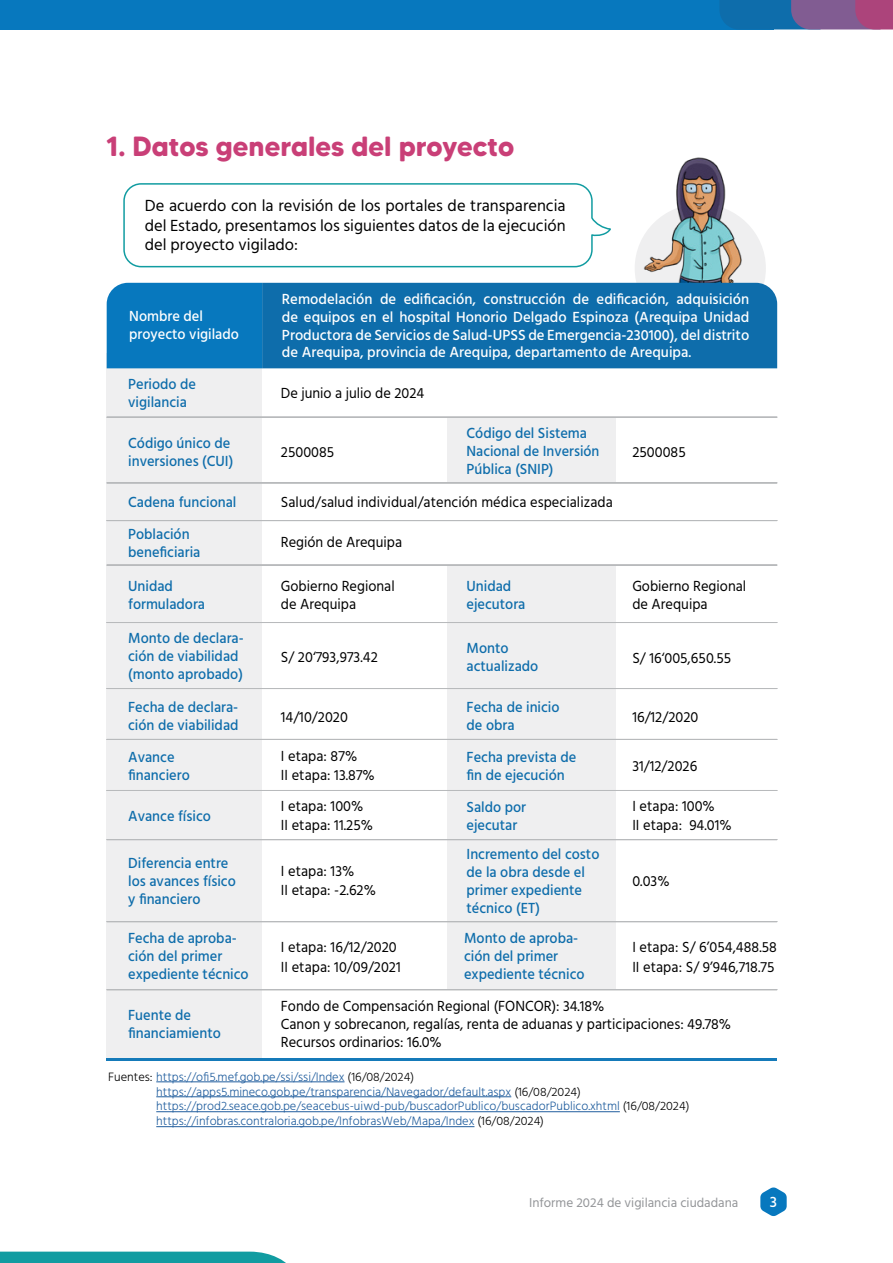
<style>
.page{position:relative;width:893px;height:1263px;background:#fff}
.page>*{position:absolute;margin:0;border:0;box-sizing:border-box;transform-origin:0 0}
.t1{font:700 27.75px "MADE Tommy Soft";color:#c93f77}
.t2{font:16.5px/19.8px "Hind";color:#000;text-align:justify}
.t3{font:500 15.45px "Hind";color:#fff}
.t4{font:500 15px/18px "Hind";color:#0e6dab;scale:.96 1}
.t5{font:15px/18.8px "Hind";letter-spacing:.005em;color:#000;scale:.96 1}
.t6{font:500 15px/17.7px "Hind";color:#fff;text-align:justify}
.t7{font:500 15px/18px "Hind";color:#fff;scale:.96 1}
.t8{font:13.2px "Hind";color:#939598}
.t9{font:300 12.45px/15px "Hind";color:#215e9e}
.s1{color:#000}
</style>
<div class="page">
<svg style="left:760px;top:1187px;width:27px;height:29px"></svg>
<div style="left:0;top:0;width:773px;height:29px;background:#0778be"></div>
<svg style="left:720px;top:0;width:173px;height:29px;background:#585e98"></svg>
<svg style="left:0;top:1251px;width:286px;height:12px;background:#26a4a9"></svg>
<img style="left:634px;top:157px;width:128px;height:126px">
<hr style="left:156px;top:1081px;width:189px;height:1px;background:#215e9e">
<hr style="left:156px;top:1096px;width:355px;height:1px;background:#215e9e">
<hr style="left:156px;top:1111px;width:464px;height:1px;background:#215e9e">
<hr style="left:156px;top:1126px;width:318px;height:1px;background:#215e9e">
<svg style="left:123px;top:183px;width:488px;height:85px"></svg>
<div style="left:107px;top:353px;width:155px;height:705px;background:#efeff0"></div>
<div style="left:447px;top:565px;width:168px;height:425px;background:#efeff0"></div>
<hr style="left:107px;top:1058px;width:670px;height:3px;background:#157ab9">
<div style="left:447px;top:417px;width:168px;height:66px;background:#efeff0"></div>
<svg style="left:107px;top:283px;width:670px;height:85px;background:#0d70af"></svg>
<hr style="left:107px;top:417px;width:670px;height:1px;background:#b8babc">
<hr style="left:107px;top:482px;width:670px;height:1px;background:#b8babc">
<hr style="left:107px;top:520px;width:670px;height:1px;background:#b8babc">
<hr style="left:107px;top:565px;width:670px;height:1px;background:#b8babc">
<hr style="left:107px;top:622px;width:670px;height:1px;background:#b8babc">
<hr style="left:107px;top:688px;width:670px;height:1px;background:#b8babc">
<hr style="left:107px;top:739px;width:670px;height:1px;background:#b8babc">
<hr style="left:107px;top:790px;width:670px;height:1px;background:#b8babc">
<hr style="left:107px;top:839px;width:670px;height:1px;background:#b8babc">
<hr style="left:107px;top:921px;width:670px;height:1px;background:#b8babc">
<hr style="left:107px;top:989px;width:670px;height:1px;background:#b8babc">
<h1 class="t1" style="left:106px;top:128px;width:409px">1. Datos generales del proyecto</h1>
<p class="t2" style="left:145px;top:196px;width:422px">De acuerdo con la revisión de los portales de transparencia del Estado, presentamos los siguientes datos de la ejecución del proyecto vigilado:</p>
<p class="t7" style="left:129px;top:308px;width:116px">Nombre del proyecto vigilado</p>
<p class="t4" style="left:128px;top:376px;width:72px">Periodo de vigilancia</p>
<p class="t4" style="left:128px;top:435px;width:111px">Código único de inversiones (CUI)</p>
<p class="t4" style="left:128px;top:494px;width:114px">Cadena funcional</p>
<p class="t4" style="left:128px;top:526px;width:77px">Población beneficiaria</p>
<p class="t4" style="left:128px;top:578px;width:82px">Unidad formuladora</p>
<p class="t4" style="left:128px;top:630px;width:122px">Monto de declara&shy;ción de viabilidad (monto aprobado)</p>
<p class="t4" style="left:128px;top:699px;width:116px">Fecha de declara&shy;ción de viabilidad</p>
<p class="t4" style="left:128px;top:749px;width:66px">Avance financiero</p>
<p class="t4" style="left:128px;top:808px;width:88px">Avance físico</p>
<p class="t4" style="left:128px;top:855px;width:114px">Diferencia entre los avances físico y financiero</p>
<p class="t4" style="left:128px;top:930px;width:127px">Fecha de aproba&shy;ción del primer expediente técnico</p>
<p class="t4" style="left:128px;top:1007px;width:98px">Fuente de financiamiento</p>
<p class="t6" style="left:282px;top:291px;width:469px">Remodelación de edificación, construcción de edificación, adquisición de equipos en el hospital Honorio Delgado Espinoza (Arequipa Unidad Productora de Servicios de Salud-UPSS de Emergencia-230100), del distrito de Arequipa, provincia de Arequipa, departamento de Arequipa.</p>
<p class="t5" style="left:281px;top:384px;width:151px">De junio a julio de 2024</p>
<p class="t4" style="left:467px;top:425px;width:140px">Código del Sistema<br>Nacional de Inversión<br>Pública (SNIP)</p>
<p class="t5" style="left:281px;top:443px;width:57px">2500085</p>
<p class="t5" style="left:632px;top:443px;width:57px">2500085</p>
<p class="t5" style="left:281px;top:494px;width:347px">Salud/salud individual/atención médica especializada</p>
<p class="t5" style="left:281px;top:533px;width:128px">Región de Arequipa</p>
<p class="t5" style="left:281px;top:577px;width:120px;line-height:18px">Gobierno Regional de Arequipa</p>
<p class="t5" style="left:632px;top:577px;width:120px;line-height:18px">Gobierno Regional de Arequipa</p>
<p class="t4" style="left:467px;top:578px;width:63px">Unidad ejecutora</p>
<p class="t4" style="left:467px;top:639px;width:76px">Monto actualizado</p>
<p class="t4" style="left:467px;top:699px;width:98px">Fecha de inicio de obra</p>
<p class="t5" style="left:281px;top:649px;width:102px">S/ 20‘793,973.42</p>
<p class="t5" style="left:632px;top:649px;width:104px">S/ 16‘005,650.55</p>
<p class="t5" style="left:632px;top:708px;width:70px">16/12/2020</p>
<p class="t5" style="left:632px;top:758px;width:69px">31/12/2026</p>
<p class="t5" style="left:281px;top:708px;width:71px">14/10/2020</p>
<p class="t5" style="left:281px;top:748px;width:99px">I etapa: 87%<br>II etapa: 13.87%</p>
<p class="t5" style="left:281px;top:798px;width:97px">I etapa: 100%<br>II etapa: 11.25%</p>
<p class="t5" style="left:632px;top:798px;width:105px">I etapa: 100%<br>II etapa: 94.01%</p>
<p class="t5" style="left:281px;top:862px;width:101px">I etapa: 13%<br>II etapa: -2.62%</p>
<p class="t4" style="left:467px;top:749px;width:116px">Fecha prevista de fin de ejecución</p>
<p class="t4" style="left:467px;top:799px;width:64px">Saldo por ejecutar</p>
<p class="t4" style="left:467px;top:846px;width:140px">Incremento del costo de la obra desde el primer expediente técnico (ET)</p>
<p class="t4" style="left:464px;top:930px;width:127px">Monto de aproba&shy;ción del primer expediente técnico</p>
<p class="t5" style="left:632px;top:873px;width:40px">0.03%</p>
<p class="t5" style="left:281px;top:938px;width:126px;line-height:19.5px">I etapa: 16/12/2020<br>II etapa: 10/09/2021</p>
<p class="t5" style="left:632px;top:938px;width:152px;line-height:19.5px">I etapa: S/ 6’054,488.58<br>II etapa: S/ 9’946,718.75</p>
<p class="t5" style="left:281px;top:998px;width:470px;line-height:18px">Fondo de Compensación Regional (FONCOR): 34.18%<br>Canon y sobrecanon, regalías, renta de aduanas y participaciones: 49.78%<br>Recursos ordinarios: 16.0%</p>
<p class="t9" style="left:156px;top:1069px;width:535px;text-indent:-48px"><span class="s1">Fuentes:</span> https://ofi5.mef.gob.pe/ssi/ssi/Index <span class="s1">(16/08/2024) </span>https://apps5.mineco.gob.pe/transparencia/Navegador/default.aspx <span class="s1">(16/08/2024) </span>https://prod2.seace.gob.pe/seacebus-uiwd-pub/buscadorPublico/buscadorPublico.xhtml <span class="s1">(16/08/2024) </span>https://infobras.contraloria.gob.pe/InfobrasWeb/Mapa/Index <span class="s1">(16/08/2024)</span></p>
<p class="t8" style="left:529px;top:1193px;width:211px">Informe 2024 de vigilancia ciudadana</p>
<p class="t3" style="left:770px;top:1191px;width:9px">3</p>
</div>
